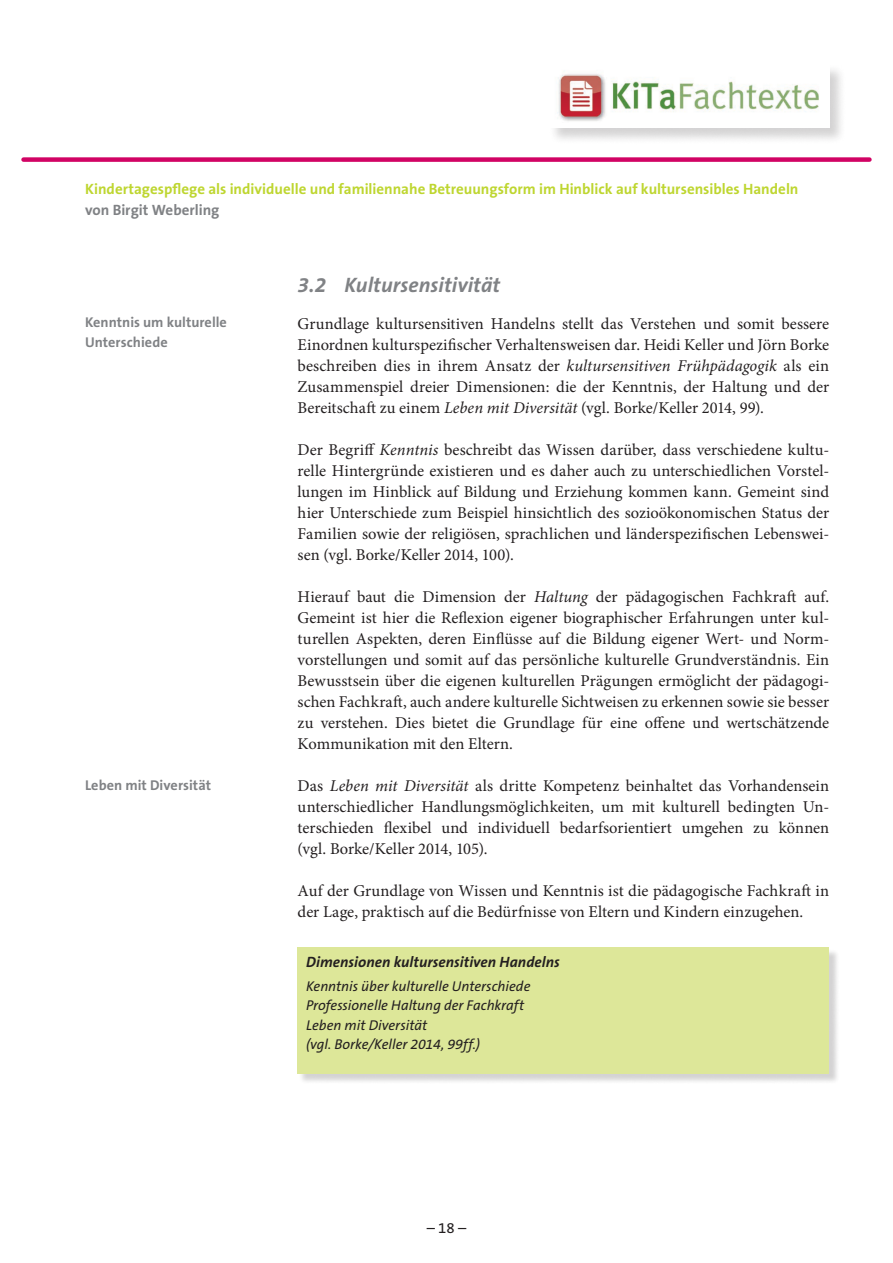
<style>
.page{position:relative;width:893px;height:1263px;background:#fff}
.page>*{position:absolute;margin:0;border:0;box-sizing:border-box;transform-origin:0 0}
.Überschrift_2{font:italic 700 21px "The Sans B7";letter-spacing:.005em;color:#808285}
.Studientext-Fließtex{font:16.5px/21px "Minion Pro";color:#231f20;text-align:justify}
.t1{font:700 15px "The Sans B7";color:#bed630}
.t2{font:italic 700 15px "The Sans B7";color:#231f20}
.t3{font:700 15px "The Sans B7";color:#808285}
.t4{font:15px "The Sans B5 Plain";color:#231f20}
.t5{font:italic 14.25px/19.5px "The Sans B5 Plain";color:#231f20}
.t6{font:700 14.25px/19.5px "The Sans B7";letter-spacing:.005em;color:#808285}
.s1{font-style:italic}
</style>
<div class="page">
<div style="left:24px;top:157px;width:845px;height:5px;background:#d10364"></div>
<div style="left:548px;top:63px;width:298px;height:82px;background:#231f20;opacity:.2"></div>
<img style="left:549px;top:64px;width:280px;height:64px">
<div style="left:299px;top:948px;width:541px;height:136px;background:#231f20;opacity:.2"></div>
<div style="left:298px;top:947px;width:531px;height:126px;background:#dde799"></div>
<p class="t1" style="left:85px;top:181px;width:715px">Kindertagespflege als individuelle und familiennahe Betreuungsform im Hinblick auf kultursensibles Handeln</p>
<p class="t3" style="left:85px;top:202px;width:136px">von Birgit Weberling</p>
<p class="t6" style="left:85px;top:313px;width:143px">Kenntnis um kulturelle<br>Unterschiede</p>
<p class="t6" style="left:85px;top:775px;width:128px">Leben mit Diversität</p>
<p class="Überschrift_2" style="left:298px;top:274px;width:204px">3.2 Kultursensitivität</p>
<p class="Studientext-Fließtex" style="left:298px;top:313px;width:533px">Grundlage kultursensitiven Handelns stellt das Verstehen und somit bessere Einordnen kulturspezifischer Verhaltensweisen dar. Heidi Keller und Jörn Borke beschreiben dies in ihrem Ansatz der <span class="s1">kultursensitiven Frühpädagogik</span> als ein Zusammenspiel dreier Dimensionen: die der Kenntnis, der Haltung und der Bereitschaft zu einem <span class="s1">Leben mit Diversität</span> (vgl. Borke/Keller 2014, 99).</p>
<p class="Studientext-Fließtex" style="left:298px;top:439px;width:533px">Der Begriff <span class="s1">Kenntnis</span> beschreibt das Wissen darüber, dass verschiedene kultu&shy;relle Hintergründe existieren und es daher auch zu unterschiedlichen Vorstel&shy;lungen im Hinblick auf Bildung und Erziehung kommen kann. Gemeint sind hier Unterschiede zum Beispiel hinsichtlich des sozioökonomischen Status der Familien sowie der religiösen, sprachlichen und länderspezifischen Lebenswei&shy;sen (vgl. Borke/Keller 2014, 100).</p>
<p class="Studientext-Fließtex" style="left:298px;top:586px;width:533px">Hierauf baut die Dimension der <span class="s1">Haltung</span> der pädagogischen Fachkraft auf.<br>Gemeint ist hier die Reflexion eigener biographischer Erfahrungen unter kul&shy;turellen Aspekten, deren Einflüsse auf die Bildung eigener Wert- und Norm&shy;vorstellungen und somit auf das persönliche kulturelle Grundverständnis. Ein Bewusstsein über die eigenen kulturellen Prägungen ermöglicht der pädagogi&shy;schen Fachkraft, auch andere kulturelle Sichtweisen zu erkennen sowie sie besser zu verstehen. Dies bietet die Grundlage für eine offene und wertschätzende Kommunikation mit den Eltern.</p>
<p class="Studientext-Fließtex" style="left:298px;top:775px;width:533px">Das <span class="s1">Leben mit Diversität</span> als dritte Kompetenz beinhaltet das Vorhandensein unterschiedlicher Handlungsmöglichkeiten, um mit kulturell bedingten Un&shy;terschieden flexibel und individuell bedarfsorientiert umgehen zu können (vgl. Borke/Keller 2014, 105).</p>
<p class="Studientext-Fließtex" style="left:298px;top:880px;width:533px">Auf der Grundlage von Wissen und Kenntnis ist die pädagogische Fachkraft in der Lage, praktisch auf die Bedürfnisse von Eltern und Kindern einzugehen.</p>
<p class="t2" style="left:306px;top:954px;width:255px">Dimensionen kultursensitiven Handelns</p>
<p class="t5" style="left:306px;top:976px;width:226px">Kenntnis über kulturelle Unterschiede Professionelle Haltung der Fachkraft Leben mit Diversität<br>(vgl. Borke/Keller 2014, 99ff.)</p>
<p class="t4" style="left:427px;top:1219px;width:41px">– 18 –</p>
</div>
